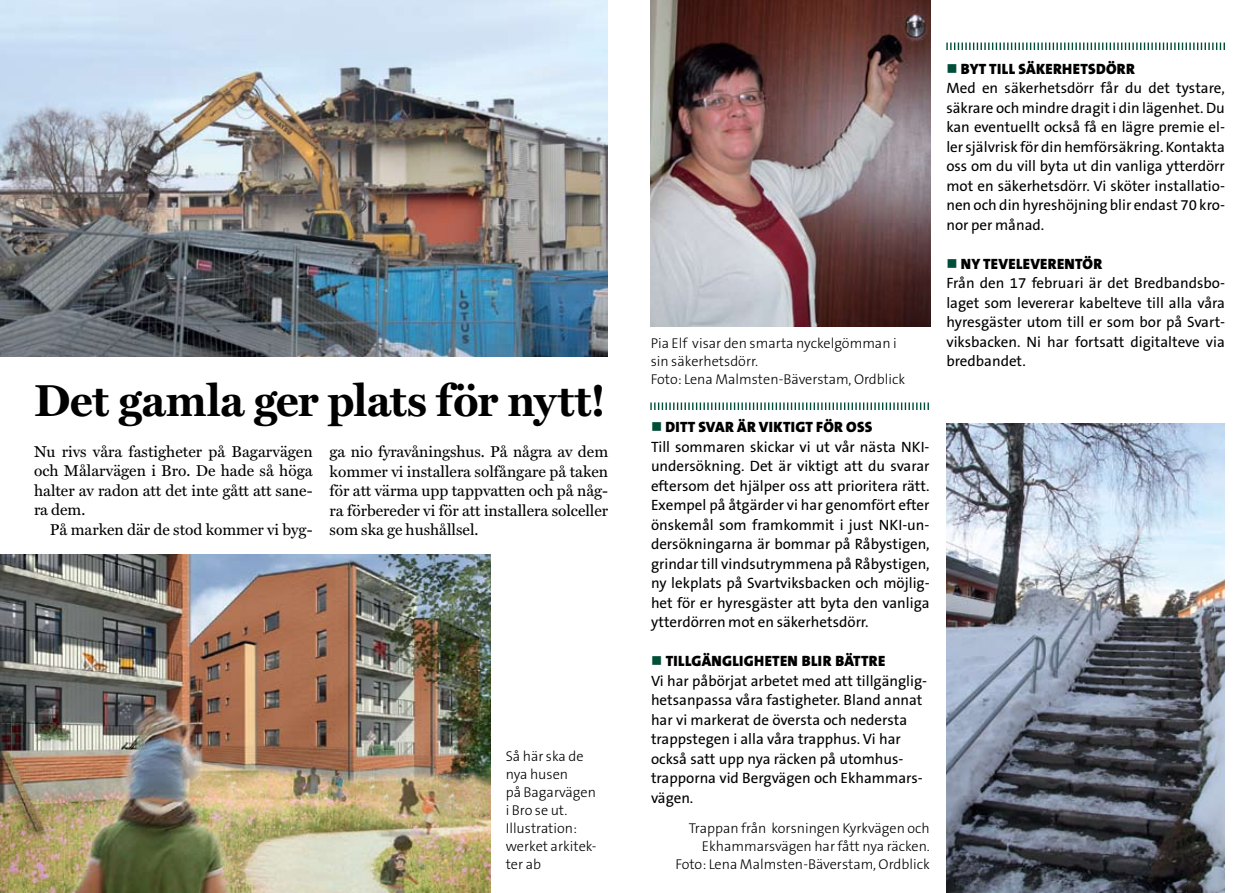
<style>
.page{position:relative;width:1259px;height:893px;background:#fff}
.page>*{position:absolute;margin:0;border:0;box-sizing:border-box;transform-origin:0 0}
.t1{font:700 45px "Miller Text";letter-spacing:-.015em;color:#000}
.t2{font:15.75px/19.5px "Miller Text";color:#000;text-align:justify}
.t3{font:15px/19.5px "The Sans B W5 Plain";color:#000;text-align:justify}
.t4{font:900 15px "The Sans B W9";letter-spacing:.02em;color:#000}
.t5{font:300 14.25px/18px "The Sans B W3";color:#000}
.s1{color:#004e38}
</style>
<div class="page">
<img style="left:0;top:0;width:608px;height:356px">
<svg style="left:650px;top:402px;width:279px;height:8px"></svg>
<img style="left:946px;top:423px;width:279px;height:470px">
<img style="left:0;top:554px;width:490px;height:339px">
<img style="left:651px;top:0;width:279px;height:326px">
<svg style="left:946px;top:43px;width:279px;height:7px"></svg>
<h1 class="t1" style="left:34px;top:374px;width:574px">Det gamla ger plats för nytt!</h1>
<p class="t2" style="left:34px;top:442px;width:280px">Nu rivs våra fastigheter på Bagarvägen och Målarvägen i Bro. De hade så höga halter av radon att det inte gått att sane&shy;ra dem.</p>
<p class="t2" style="left:50px;top:520px;width:264px">På marken där de stod kommer vi byg-</p>
<p class="t2" style="left:330px;top:442px;width:280px">ga nio fyravåningshus. På några av dem kommer vi installera solfångare på taken för att värma upp tappvatten och på någ&shy;ra förbereder vi för att installera solceller som ska ge hushållsel.</p>
<p class="t5" style="left:506px;top:747px;width:92px">Så här ska de nya husen<br>på Bagarvägen i Bro se ut.<br>Illustration: werket arkitek&shy;ter ab</p>
<p class="t5" style="left:651px;top:334px;width:256px">Pia Elf visar den smarta nyckelgömman i sin säkerhetsdörr.<br>Foto: Lena Malmsten-Bäverstam, Ordblick</p>
<p class="t4" style="left:651px;top:417px;width:223px"><span class="s1">■</span> DITT SVAR ÄR VIKTIGT FÖR OSS</p>
<p class="t3" style="left:651px;top:437px;width:280px">Till sommaren skickar vi ut vår nästa NKI&shy;undersökning. Det är viktigt att du svarar eftersom det hjälper oss att prioritera rätt.<br>Exempel på åtgärder vi har genomfört efter önskemål som framkommit i just NKI-un&shy;dersökningarna är bommar på Råbystigen, grindar till vindsutrymmena på Råbystigen, ny lekplats på Svartviksbacken och möjlig&shy;het för er hyresgäster att byta den vanliga ytterdörren mot en säkerhetsdörr.</p>
<p class="t4" style="left:651px;top:651px;width:236px"><span class="s1">■</span> TILLGÄNGLIGHETEN BLIR BÄTTRE</p>
<p class="t3" style="left:651px;top:671px;width:278px;text-align:left">Vi har påbörjat arbetet med att tillgänglig&shy;hetsanpassa våra fastigheter. Bland annat har vi markerat de översta och nedersta trappstegen i alla våra trapphus. Vi har också satt upp nya räcken på utomhus&shy;trapporna vid Bergvägen och Ekhammars&shy;vägen.</p>
<p class="t5" style="left:675px;top:819px;width:256px;text-align:right">Trappan från korsningen Kyrkvägen och<br>Ekhammarsvägen har fått nya räcken.<br>Foto: Lena Malmsten-Bäverstam, Ordblick</p>
<p class="t4" style="left:946px;top:59px;width:190px"><span class="s1">■</span> BYT TILL SÄKERHETSDÖRR</p>
<p class="t3" style="left:946px;top:79px;width:280px">Med en säkerhetsdörr får du det tystare, säkrare och mindre dragit i din lägenhet. Du kan eventuellt också få en lägre premie el&shy;ler självrisk för din hemförsäkring. Kontakta oss om du vill byta ut din vanliga ytterdörr mot en säkerhetsdörr. Vi sköter installatio&shy;nen och din hyreshöjning blir endast 70 kro&shy;nor per månad.</p>
<p class="t4" style="left:946px;top:254px;width:157px"><span class="s1">■</span> NY TEVELEVERENTÖR</p>
<p class="t3" style="left:946px;top:274px;width:280px">Från den 17 februari är det Bredbandsbo&shy;laget som levererar kabelteve till alla våra hyresgäster utom till er som bor på Svart&shy;viksbacken. Ni har fortsatt digitalteve via bredbandet.</p>
</div>
